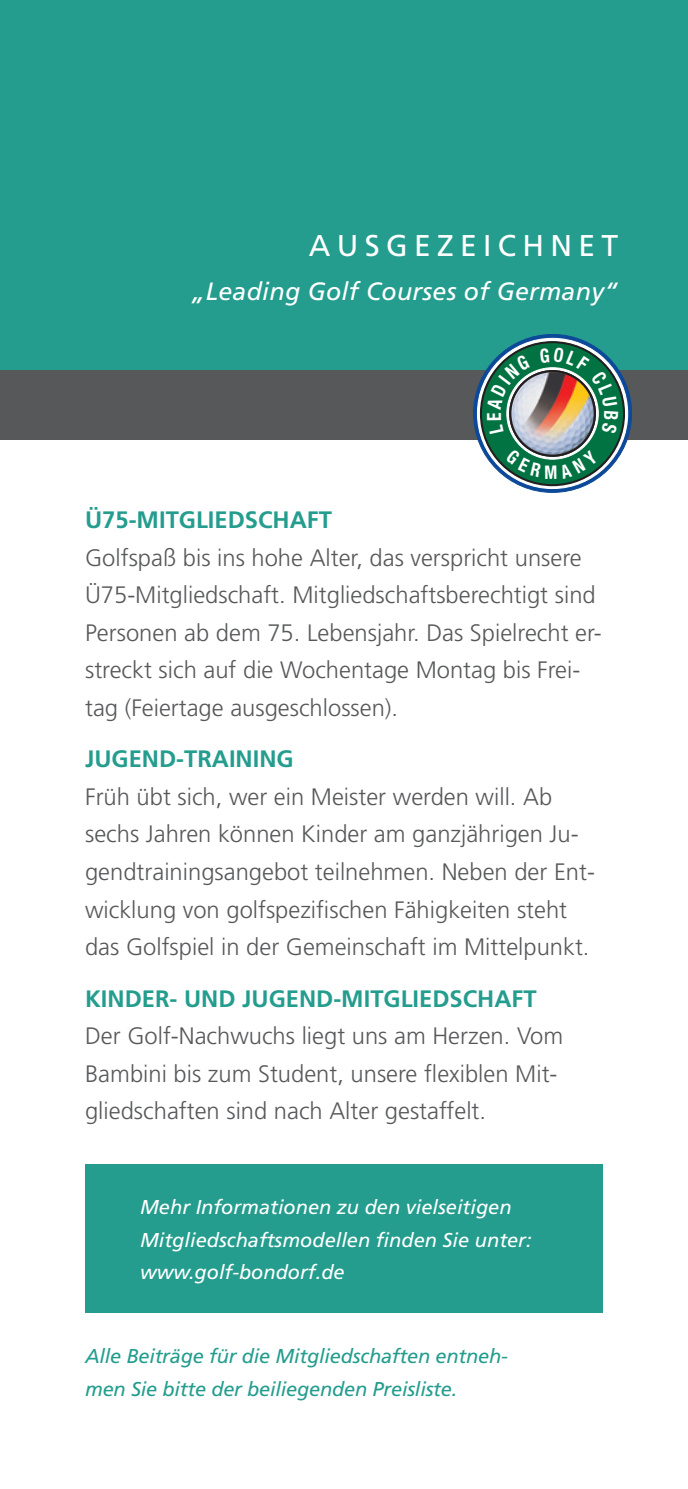
<style>
.page{position:relative;width:688px;height:1489px;background:#fff}
.page>*{position:absolute;margin:0;border:0;box-sizing:border-box;transform-origin:0 0}
.t1{font:30px "Frutiger";letter-spacing:.21em;color:#fff}
.t2{font:italic 25px "Frutiger";letter-spacing:.01em;color:#fff}
.t3{font:300 23.75px/37.5px "Frutiger";color:#57585a}
.t4{font:700 23.75px "Frutiger";color:#249d8e}
.t5{font:italic 20px/32.5px "Frutiger";color:#fff}
.t6{font:italic 20px/32.5px "Frutiger";letter-spacing:-.01em;color:#249d8e}
</style>
<div class="page">
<div style="left:0;top:0;width:687px;height:382px;background:#249d8e"></div>
<div style="left:0;top:370px;width:687px;height:69px;background:#57585a"></div>
<div style="left:85px;top:1164px;width:517px;height:149px;background:#249d8e"></div>
<svg style="left:473px;top:334px;width:158px;height:158px"></svg>
<p class="t1" style="left:309px;top:228px;width:310px">AUSGEZEICHNET</p>
<p class="t2" style="left:191px;top:277px;width:428px">„Leading Golf Courses of Germany“</p>
<p class="t4" style="left:85px;top:506px;width:248px">Ü75-MITGLIEDSCHAFT</p>
<p class="t3" style="left:85px;top:539px;width:518px">Golfspaß bis ins hohe Alter, das verspricht unsere Ü75-Mitgliedschaft. Mitgliedschaftsberechtigt sind Personen ab dem 75. Lebensjahr. Das Spielrecht er&shy;streckt sich auf die Wochentage Montag bis Frei&shy;tag (Feiertage ausgeschlossen).</p>
<p class="t4" style="left:85px;top:745px;width:210px">JUGEND-TRAINING</p>
<p class="t3" style="left:85px;top:778px;width:511px">Früh übt sich, wer ein Meister werden will. Ab sechs Jahren können Kinder am ganzjährigen Ju&shy;gendtrainingsangebot teilnehmen. Neben der Ent&shy;wicklung von golfspezifischen Fähigkeiten steht das Golfspiel in der Gemeinschaft im Mittelpunkt.</p>
<p class="t4" style="left:85px;top:984px;width:453px">KINDER- UND JUGEND-MITGLIEDSCHAFT</p>
<p class="t3" style="left:85px;top:1017px;width:479px">Der Golf-Nachwuchs liegt uns am Herzen. Vom<br>Bambini bis zum Student, unsere flexiblen Mit&shy;gliedschaften sind nach Alter gestaffelt.</p>
<p class="t5" style="left:140px;top:1191px;width:393px">Mehr Informationen zu den vielseitigen<br>Mitgliedschaftsmodellen finden Sie unter: www.golf-bondorf.de</p>
<p class="t6" style="left:85px;top:1339px;width:424px">Alle Beiträge für die Mitgliedschaften entneh&shy;men Sie bitte der beiliegenden Preisliste.</p>
</div>
